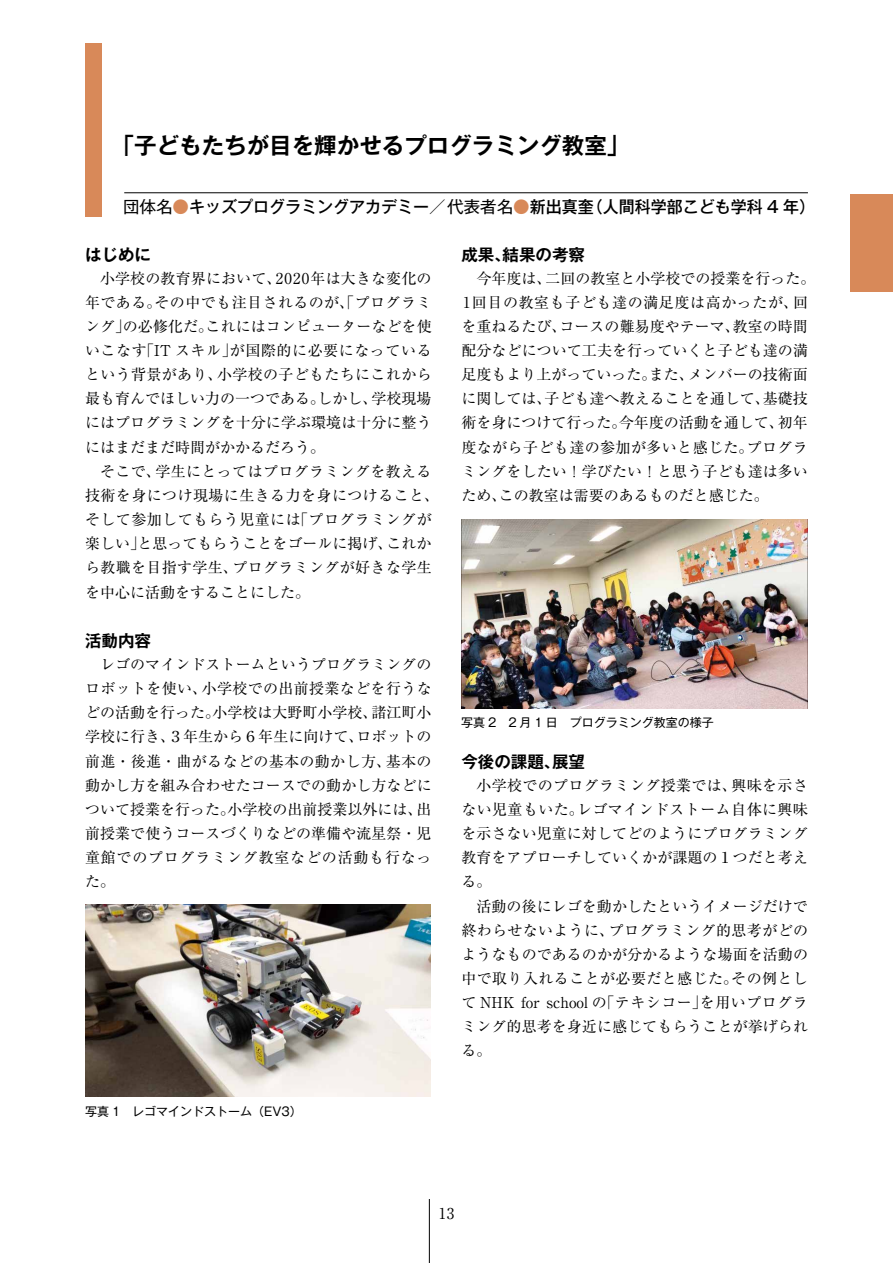
<style>
.page{position:relative;width:893px;height:1263px;background:#fff}
.page>*{position:absolute;margin:0;border:0;box-sizing:border-box;transform-origin:0 0}
.t1{font:700 22.5px "Gothic MB101 Pr 6 N De";color:#000}
.t2{font:500 16.5px "Gothic MB101 Pr 6 N";color:#000}
.t3{font:700 16.5px "Gothic MB101 Pr 6 N De";color:#000}
.t4{font:15px/24.2px "Ryumin Pro";letter-spacing:.005em;color:#000;text-align:justify}
.t5{font:15px/24.2px "Ryumin Pro";letter-spacing:.025em;color:#000}
.t6{font:12px "Gothic MB101 Pr 6 N";color:#000}
.s1{font-weight:400}
.s2{color:#d88959}
</style>
<div class="page">
<div style="left:85px;top:43px;width:17px;height:173px;background:#d88959"></div>
<hr style="left:124px;top:192px;width:684px;height:1px;background:#000">
<img style="left:85px;top:904px;width:346px;height:193px">
<img style="left:461px;top:519px;width:346px;height:189px">
<div style="left:850px;top:194px;width:43px;height:97px;background:#d88959"></div>
<hr style="left:429px;top:1199px;width:1px;height:64px;background:#000">
<h1 class="t1" style="left:112px;top:126px;width:519px">「子どもたちが目を輝かせるプログラミング教室」</h1>
<p class="t2" style="left:123px;top:193px;width:693px"><span class="s1">団体名</span><span class="s2">●</span>キッズプログラミングアカデミー<span class="s1">／代表者名</span><span class="s2">●</span>新出真奎（人間科学部こども学科 4 年）</p>
<p class="t3" style="left:85px;top:241px;width:67px">はじめに</p>
<p class="t4" style="left:85px;top:265px;width:348px;text-indent:15px">小学校の教育界において、2020年は大きな変化の年である。その中でも注目されるのが、「プログラミング」の必修化だ。これにはコンピューターなどを使いこなす「IT スキル」が国際的に必要になっているという背景があり、小学校の子どもたちにこれから最も育んでほしい力の一つである。しかし、学校現場にはプログラミングを十分に学ぶ環境は十分に整うにはまだまだ時間がかかるだろう。</p>
<p class="t5" style="left:85px;top:458px;width:356px;text-indent:15px">そこで、学生にとってはプログラミングを教える技術を身につけ現場に生きる力を身につけること、そして参加してもらう児童には「プログラミングが楽しい」と思ってもらうことをゴールに掲げ、これから教職を目指す学生、プログラミングが好きな学生を中心に活動をすることにした。</p>
<p class="t3" style="left:85px;top:627px;width:67px">活動内容</p>
<p class="t4" style="left:85px;top:651px;width:348px;text-indent:15px">レゴのマインドストームというプログラミングのロボットを使い、小学校での出前授業などを行うなどの活動を行った。小学校は大野町小学校、諸江町小学校に行き、３年生から６年生に向けて、ロボットの前進・後進・曲がるなどの基本の動かし方、基本の動かし方を組み合わせたコースでの動かし方などについて授業を行った。小学校の出前授業以外には、出前授業で使うコースづくりなどの準備や流星祭・児童館でのプログラミング教室などの活動も行なった。</p>
<p class="t6" style="left:85px;top:1101px;width:218px">写真 1　レゴマインドストーム（EV3）</p>
<p class="t3" style="left:461px;top:241px;width:125px">成果、結果の考察</p>
<p class="t4" style="left:461px;top:265px;width:356px;text-align:left;text-indent:15px">今年度は、二回の教室と小学校での授業を行った。<br>1回目の教室も子ども達の満足度は高かったが、回を重ねるたび、コースの難易度やテーマ、教室の時間配分などについて工夫を行っていくと子ども達の満足度もより上がっていった。また、メンバーの技術面に関しては、子ども達へ教えることを通して、基礎技術を身につけて行った。今年度の活動を通して、初年度ながら子ども達の参加が多いと感じた。プログラミングをしたい！学びたい！と思う子ども達は多いため、この教室は需要のあるものだと感じた。</p>
<p class="t6" style="left:461px;top:713px;width:254px">写真 2　2 月 1 日　プログラミング教室の様子</p>
<p class="t3" style="left:461px;top:748px;width:125px">今後の課題、展望</p>
<p class="t4" style="left:461px;top:772px;width:348px;text-indent:15px">小学校でのプログラミング授業では、興味を示さない児童もいた。レゴマインドストーム自体に興味を示さない児童に対してどのようにプログラミング教育をアプローチしていくかが課題の１つだと考える。</p>
<p class="t4" style="left:461px;top:893px;width:348px;text-indent:15px">活動の後にレゴを動かしたというイメージだけで終わらせないように、プログラミング的思考がどのようなものであるのかが分かるような場面を活動の中で取り入れることが必要だと感じた。その例として NHK for school の「テキシコー」を用いプログラミング的思考を身近に感じてもらうことが挙げられる。</p>
<p class="t4" style="left:439px;top:1200px;width:17px">13</p>
</div>
